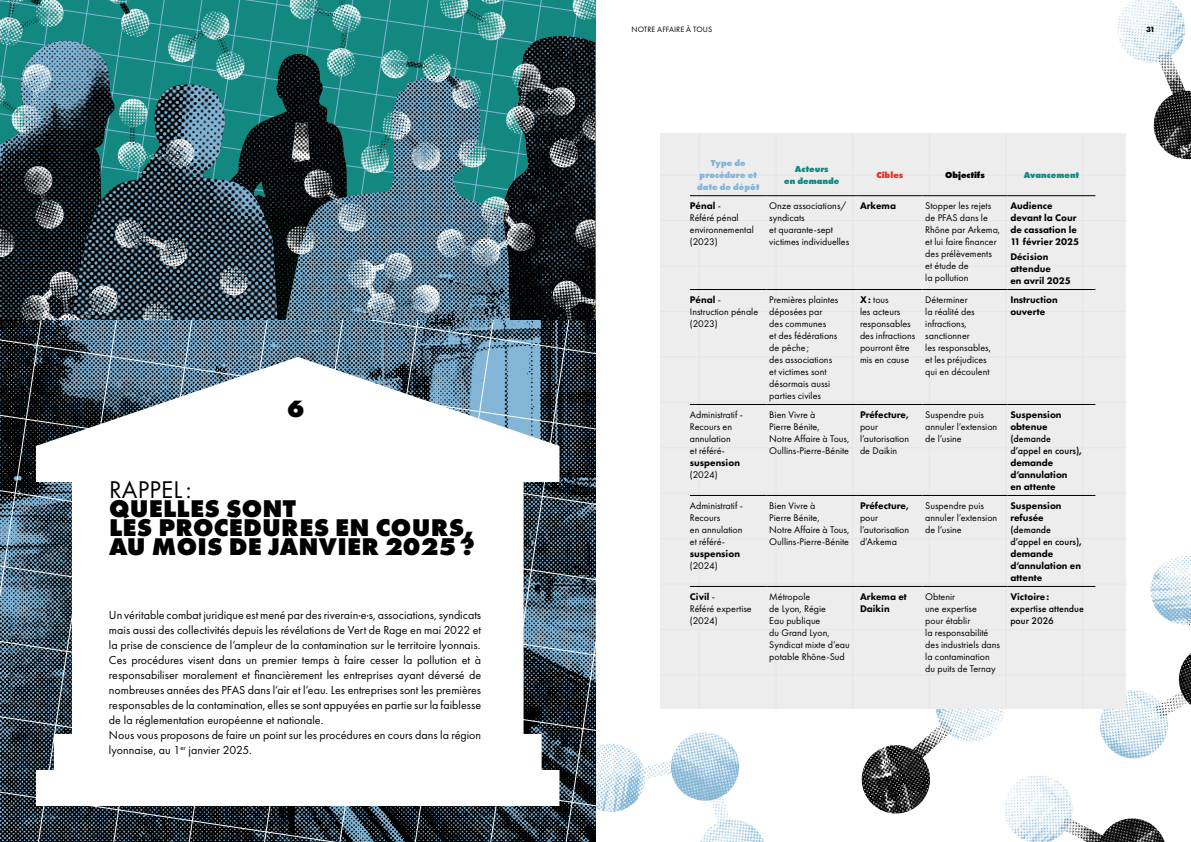
<style>
.page{position:relative;width:1191px;height:842px;background:#fff}
.page>*{position:absolute;margin:0;border:0;box-sizing:border-box;transform-origin:0 0}
.t1{font:800 25.1px/18.8px "Futura PT";letter-spacing:.01em;color:#000}
.t2{font:25.1px "Futura PT";letter-spacing:.01em;color:#000}
.t3{font:800 24.5px "Futura PT";color:#000}
.t4{font:12px/15px "Futura PT";color:#000}
.t5{font:10px/12px "Futura PT";color:#000}
.t6{font:800 10px/12px "Futura PT";color:#000}
.t7{font:500 10px/12px "Futura PT";color:#000}
.t8{font:800 9px/12px "Futura PT";color:#82b5d6;text-align:center}
.t9{font:800 9px/12px "Futura PT";color:#138881;text-align:center}
.t10{font:800 9px "Futura PT";color:#000}
.t11{font:800 9px "Futura PT";color:#e5332a}
.t12{font:8px "Futura PT";letter-spacing:.01em;color:#000}
.t13{font:700 8px "Futura PT";color:#000}
.s1{font-weight:800}
.s2{font-weight:500}
</style>
<div class="page">
<img style="left:671px;top:732px;width:69px;height:69px">
<img style="left:700px;top:819px;width:64px;height:23px">
<img style="left:647px;top:760px;width:28px;height:19px">
<img style="left:707px;top:787px;width:25px;height:43px">
<img style="left:595px;top:744px;width:52px;height:70px">
<img style="left:1104px;top:818px;width:60px;height:24px">
<img style="left:1076px;top:822px;width:28px;height:20px">
<img style="left:1005px;top:776px;width:71px;height:66px">
<img style="left:861px;top:745px;width:69px;height:69px">
<img style="left:912px;top:733px;width:24px;height:26px">
<img style="left:931px;top:709px;width:73px;height:37px">
<img style="left:1178px;top:653px;width:13px;height:33px">
<img style="left:1099px;top:690px;width:69px;height:69px">
<img style="left:1154px;top:686px;width:37px;height:33px">
<img style="left:1150px;top:556px;width:41px;height:69px">
<div style="left:660px;top:133px;width:465px;height:576px;background:#ededed"></div>
<hr style="left:660px;top:675px;width:465px;height:1px;background:#e5e5e5">
<hr style="left:660px;top:629px;width:465px;height:1px;background:#e5e5e5">
<hr style="left:660px;top:584px;width:465px;height:1px;background:#e5e5e5">
<hr style="left:660px;top:538px;width:465px;height:1px;background:#e5e5e5">
<hr style="left:660px;top:493px;width:465px;height:1px;background:#e5e5e5">
<hr style="left:660px;top:447px;width:465px;height:1px;background:#e5e5e5">
<hr style="left:660px;top:402px;width:465px;height:1px;background:#e5e5e5">
<hr style="left:660px;top:357px;width:465px;height:1px;background:#e5e5e5">
<hr style="left:660px;top:311px;width:465px;height:1px;background:#e5e5e5">
<hr style="left:660px;top:266px;width:465px;height:1px;background:#e5e5e5">
<hr style="left:660px;top:220px;width:465px;height:1px;background:#e5e5e5">
<hr style="left:660px;top:175px;width:465px;height:1px;background:#e5e5e5">
<hr style="left:699px;top:133px;width:1px;height:576px;background:#e5e5e5">
<hr style="left:775px;top:133px;width:1px;height:576px;background:#e5e5e5">
<hr style="left:852px;top:133px;width:1px;height:576px;background:#e5e5e5">
<hr style="left:929px;top:133px;width:1px;height:576px;background:#e5e5e5">
<hr style="left:1005px;top:133px;width:1px;height:576px;background:#e5e5e5">
<hr style="left:1082px;top:133px;width:1px;height:576px;background:#e5e5e5">
<hr style="left:690px;top:196px;width:76px;height:1px;background:#000">
<hr style="left:766px;top:196px;width:91px;height:1px;background:#000">
<hr style="left:857px;top:196px;width:65px;height:1px;background:#000">
<hr style="left:922px;top:196px;width:85px;height:1px;background:#000">
<hr style="left:1007px;top:196px;width:88px;height:1px;background:#000">
<hr style="left:690px;top:289px;width:76px;height:1px;background:#000">
<hr style="left:766px;top:289px;width:91px;height:1px;background:#000">
<hr style="left:857px;top:289px;width:65px;height:1px;background:#000">
<hr style="left:922px;top:289px;width:85px;height:1px;background:#000">
<hr style="left:1007px;top:289px;width:88px;height:1px;background:#000">
<hr style="left:690px;top:404px;width:76px;height:1px;background:#000">
<hr style="left:766px;top:404px;width:91px;height:1px;background:#000">
<hr style="left:857px;top:404px;width:65px;height:1px;background:#000">
<hr style="left:922px;top:404px;width:85px;height:1px;background:#000">
<hr style="left:1007px;top:404px;width:88px;height:1px;background:#000">
<hr style="left:690px;top:495px;width:76px;height:1px;background:#000">
<hr style="left:766px;top:495px;width:91px;height:1px;background:#000">
<hr style="left:857px;top:495px;width:65px;height:1px;background:#000">
<hr style="left:922px;top:495px;width:85px;height:1px;background:#000">
<hr style="left:1007px;top:495px;width:88px;height:1px;background:#000">
<hr style="left:690px;top:586px;width:76px;height:1px;background:#000">
<hr style="left:766px;top:586px;width:91px;height:1px;background:#000">
<hr style="left:857px;top:586px;width:65px;height:1px;background:#000">
<hr style="left:922px;top:586px;width:85px;height:1px;background:#000">
<hr style="left:1007px;top:586px;width:88px;height:1px;background:#000">
<svg style="left:0;top:0;width:595px;height:842px;background:#365c64"></svg>
<svg style="left:36px;top:357px;width:523px;height:449px"></svg>
<img style="left:1153px;top:91px;width:38px;height:69px">
<img style="left:1157px;top:67px;width:28px;height:29px">
<img style="left:1117px;top:0;width:69px;height:67px">
<h2 class="t3" style="left:287px;top:393px;width:19px">6</h2>
<h1 class="t2" style="left:109px;top:475px;width:84px">RAPPEL:</h1>
<h1 class="t1" style="left:109px;top:499px;width:367px">QUELLES SONT<br>LES PROCÉDURES EN COURS,<br>AU MOIS DE JANVIER 2025?</h1>
<p class="t4" style="left:109px;top:607px;width:374px">Un véritable combat juridique est mené par des riverain·e·s, associations, syndicats mais aussi des collectivités depuis les révélations de Vert de Rage en mai 2022 et la prise de conscience de l’ampleur de la contamination sur le territoire lyonnais.<br>Ces procédures visent dans un premier temps à faire cesser la pollution et à responsabiliser moralement et financièrement les entreprises ayant déversé de nombreuses années des PFAS dans l’air et l’eau. Les entreprises sont les premières responsables de la contamination, elles se sont appuyées en partie sur la faiblesse de la réglementation européenne et nationale.<br>Nous vous proposons de faire un point sur les procédures en cours dans la région lyonnaise, au 1<sup>er</sup> janvier 2025.</p>
<p class="t12" style="left:631px;top:24px;width:82px">NOTRE AFFAIRE À TOUS</p>
<p class="t13" style="left:1146px;top:24px;width:10px">31</p>
<p class="t8" style="left:697px;top:157px;width:64px">Type de procédure et date de dépôt</p>
<p class="t9" style="left:784px;top:163px;width:57px">Acteurs<br>en demande</p>
<p class="t11" style="left:876px;top:169px;width:28px">Cibles</p>
<p class="t10" style="left:945px;top:169px;width:41px">Objectifs</p>
<p class="t9" style="left:1023px;top:169px;width:57px">Avancement</p>
<p class="t5" style="left:690px;top:200px;width:65px"><span class="s1">Pénal</span> -<br>Référé pénal environnemental (2023)</p>
<p class="t5" style="left:769px;top:200px;width:81px">Onze associations/ syndicats<br>et quarante-sept victimes individuelles</p>
<p class="t6" style="left:860px;top:199px;width:37px">Arkema</p>
<p class="t5" style="left:925px;top:200px;width:76px">Stopper les rejets de PFAS dans le<br>Rhône par Arkema, et lui faire financer des prélèvements et étude de<br>la pollution</p>
<p class="t6" style="left:1010px;top:199px;width:70px">Audience devant la Cour de cassation le<br>11 février 2025</p>
<p class="t6" style="left:1010px;top:250px;width:62px">Décision attendue<br>en avril 2025</p>
<p class="t5" style="left:690px;top:293px;width:70px"><span class="s1">Pénal</span> -<br>Instruction pénale (2023)</p>
<p class="t5" style="left:769px;top:293px;width:71px">Premières plaintes déposées par des communes<br>et des fédérations de pêche ;<br>des associations et victimes sont désormais aussi parties civiles</p>
<p class="t5" style="left:860px;top:293px;width:57px"><span class="s1">X:</span> tous<br>les acteurs responsables des infractions pourront être mis en cause</p>
<p class="t5" style="left:925px;top:293px;width:67px">Déterminer<br>la réalité des infractions, sanctionner<br>les responsables, et les préjudices qui en découlent</p>
<p class="t6" style="left:1010px;top:293px;width:49px">Instruction ouverte</p>
<p class="t5" style="left:690px;top:408px;width:55px">Administratif -<br>Recours en annulation<br>et référé-</p>
<p class="t6" style="left:690px;top:456px;width:52px">suspension</p>
<p class="t5" style="left:690px;top:468px;width:29px">(2024)</p>
<p class="t5" style="left:769px;top:408px;width:82px">Bien Vivre à<br>Pierre Bénite,<br>Notre Affaire à Tous,<br>Oullins-Pierre-Bénite</p>
<p class="t6" style="left:860px;top:408px;width:50px">Préfecture,</p>
<p class="t5" style="left:925px;top:408px;width:74px">Suspendre puis annuler l’extension de l’usine</p>
<p class="t6" style="left:1010px;top:408px;width:53px">Suspension obtenue</p>
<p class="t5" style="left:860px;top:420px;width:51px">pour l’autorisation de Daikin</p>
<p class="t6" style="left:1010px;top:432px;width:73px"><span class="s2">(demande d’appel en cours)</span>, demande d’annulation<br>en attente</p>
<p class="t5" style="left:690px;top:499px;width:55px">Administratif -<br>Recours<br>en annulation et référé-</p>
<p class="t6" style="left:690px;top:547px;width:52px">suspension</p>
<p class="t5" style="left:690px;top:559px;width:29px">(2024)</p>
<p class="t5" style="left:769px;top:499px;width:82px">Bien Vivre à<br>Pierre Bénite,<br>Notre Affaire à Tous,<br>Oullins-Pierre-Bénite</p>
<p class="t6" style="left:860px;top:499px;width:50px">Préfecture,</p>
<p class="t5" style="left:860px;top:511px;width:51px">pour l’autorisation d’Arkema</p>
<p class="t5" style="left:925px;top:499px;width:74px">Suspendre puis annuler l’extension de l’usine</p>
<p class="t6" style="left:1010px;top:499px;width:53px">Suspension refusée</p>
<p class="t6" style="left:1010px;top:523px;width:73px"><span class="s2">(demande d’appel en cours)</span>, demande d’annulation en attente</p>
<p class="t5" style="left:690px;top:590px;width:63px"><span class="s1">Civil</span> -<br>Référé expertise (2024)</p>
<p class="t5" style="left:769px;top:590px;width:82px">Métropole<br>de Lyon, Régie<br>Eau publique<br>du Grand Lyon,<br>Syndicat mixte d’eau potable Rhône-Sud</p>
<p class="t6" style="left:860px;top:590px;width:48px">Arkema et<br>Daikin</p>
<p class="t5" style="left:925px;top:590px;width:76px">Obtenir<br>une expertise<br>pour établir<br>la responsabilité des industriels dans la contamination du puits de Ternay</p>
<p class="t6" style="left:1010px;top:590px;width:40px">Victoire:</p>
<p class="t7" style="left:1010px;top:602px;width:75px">expertise attendue pour 2026</p>
</div>
